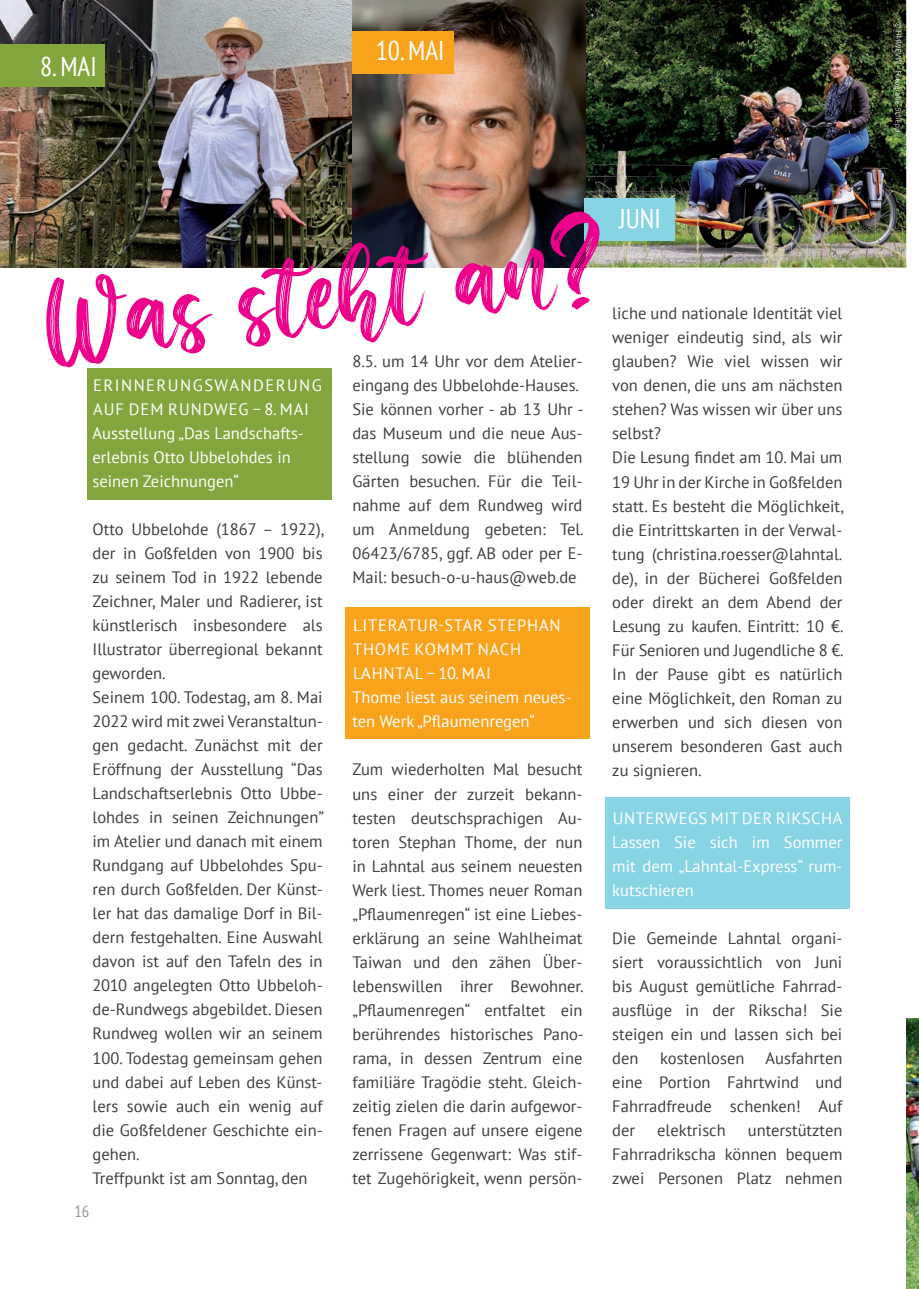
<style>
.page{position:relative;width:919px;height:1289px;background:#fff}
.page>*{position:absolute;margin:0;border:0;box-sizing:border-box;transform-origin:0 0}
.t1{font:condensed 27px "PT Sans";color:#fff}
.t2{font:16.5px/24px "PT Sans";color:#3e3e3f;text-align:justify}
.t3{font:16.5px/24px "PT Sans";color:#fff}
.t4{font:condensed 16.5px "PT Sans";color:#939598}
</style>
<div class="page">
<img style="left:585px;top:0;width:321px;height:267px">
<div style="left:605px;top:797px;width:244px;height:111px;background:#87d4e5"></div>
<div style="left:345px;top:607px;width:244px;height:132px;background:#f9a21c"></div>
<img style="left:906px;top:1018px;width:12px;height:270px">
<div style="left:87px;top:368px;width:244px;height:131px;background:#82a53d"></div>
<img style="left:0;top:0;width:352px;height:267px">
<img style="left:352px;top:0;width:233px;height:211px">
<div style="left:0;top:45px;width:105px;height:42px;background:#82a53d"></div>
<div style="left:352px;top:31px;width:101px;height:42px;background:#f9a21c"></div>
<div style="left:583px;top:198px;width:91px;height:43px;background:#87d4e5"></div>
<img style="left:46px;top:211px;width:554px;height:156px">
<img style="left:893px;top:22px;width:8px;height:110px">
<h1 class="t1" style="left:40px;top:49px;width:58px">8. MAI</h1>
<h1 class="t1" style="left:376px;top:33px;width:70px">10. MAI</h1>
<h1 class="t1" style="left:619px;top:201px;width:43px">JUNI</h1>
<p class="t3" style="left:92px;top:373px;width:231px">ERINNERUNGSWANDERUNG<br>AUF DEM RUNDWEG – 8. MAI<br>Ausstellung „Das Landschafts&shy;erlebnis Otto Ubbelohdes in seinen Zeichnungen“</p>
<p class="t2" style="left:92px;top:517px;width:233px;text-align:left">Otto Ubbelohde (1867 – 1922), der in Goßfelden von 1900 bis zu seinem Tod in 1922 lebende<br>Zeichner, Maler und Radierer, ist künstlerisch insbesondere als<br>Illustrator überregional bekannt geworden.<br>Seinem 100. Todestag, am 8. Mai<br>2022 wird mit zwei Veranstaltun&shy;gen gedacht. Zunächst mit der<br>Eröffnung der Ausstellung “Das<br>Landschaftserlebnis Otto Ubbe&shy;lohdes in seinen Zeichnungen” im Atelier und danach mit einem<br>Rundgang auf Ubbelohdes Spu&shy;ren durch Goßfelden. Der Künst&shy;ler hat das damalige Dorf in Bil&shy;dern festgehalten. Eine Auswahl davon ist auf den Tafeln des in<br>2010 angelegten Otto Ubbeloh&shy;de-Rundwegs abgebildet. Diesen<br>Rundweg wollen wir an seinem<br>100. Todestag gemeinsam gehen und dabei auf Leben des Künst&shy;lers sowie auch ein wenig auf die Goßfeldener Geschichte ein&shy;gehen.<br>Treffpunkt ist am Sonntag, den</p>
<p class="t4" style="left:74px;top:1200px;width:16px">16</p>
<p class="t2" style="left:352px;top:349px;width:233px;text-align:left">8.5. um 14 Uhr vor dem Atelier&shy;eingang des Ubbelohde-Hauses.<br>Sie können vorher - ab 13 Uhr - das Museum und die neue Aus&shy;stellung sowie die blühenden<br>Gärten besuchen. Für die Teil&shy;nahme auf dem Rundweg wird um Anmeldung gebeten: Tel.<br>06423/6785, ggf. AB oder per E-<br>Mail: besuch-o-u-haus@web.de</p>
<p class="t3" style="left:352px;top:613px;width:220px">LITERATUR-STAR STEPHAN<br>THOME KOMMT NACH<br>LAHNTAL – 10. MAI<br>Thome liest aus seinem neues&shy;ten Werk „Pflaumenregen“</p>
<p class="t2" style="left:352px;top:757px;width:233px">Zum wiederholten Mal besucht uns einer der zurzeit bekann&shy;testen deutschsprachigen Au&shy;toren Stephan Thome, der nun in Lahntal aus seinem neuesten Werk liest. Thomes neuer Roman „Pflaumenregen“ ist eine Liebes&shy;erklärung an seine Wahlheimat Taiwan und den zähen Über&shy;lebenswillen ihrer Bewohner. „Pflaumenregen“ entfaltet ein berührendes historisches Pano&shy;rama, in dessen Zentrum eine familiäre Tragödie steht. Gleich&shy;zeitig zielen die darin aufgewor&shy;fenen Fragen auf unsere eigene zerrissene Gegenwart: Was stif&shy;tet Zugehörigkeit, wenn persön-</p>
<p class="t2" style="left:612px;top:301px;width:233px;text-align:left">liche und nationale Identität viel weniger eindeutig sind, als wir glauben? Wie viel wissen wir von denen, die uns am nächsten stehen? Was wissen wir über uns selbst?<br>Die Lesung findet am 10. Mai um<br>19 Uhr in der Kirche in Goßfelden statt. Es besteht die Möglichkeit, die Eintrittskarten in der Verwal&shy;tung (christina.roesser@lahntal. de), in der Bücherei Goßfelden oder direkt an dem Abend der<br>Lesung zu kaufen. Eintritt: 10 €.<br>Für Senioren und Jugendliche 8 €.<br>In der Pause gibt es natürlich eine Möglichkeit, den Roman zu erwerben und sich diesen von unserem besonderen Gast auch zu signieren.</p>
<p class="t3" style="left:612px;top:805px;width:231px;text-align:justify">UNTERWEGS MIT DER RIKSCHA Lassen Sie sich im Sommer mit dem „Lahntal-Express“ rum&shy;kutschieren</p>
<p class="t2" style="left:612px;top:925px;width:231px">Die Gemeinde Lahntal organi&shy;siert voraussichtlich von Juni bis August gemütliche Fahrrad&shy;ausflüge in der Rikscha! Sie steigen ein und lassen sich bei den</p>
<p class="t2" style="left:612px;top:1045px;width:231px;text-indent:153px">Ausfahrten eine Portion Fahrtwind und Fahrradfreude schenken! Auf der</p>
<p class="t2" style="left:660px;top:1045px;width:86px">kostenlosen</p>
<p class="t2" style="left:657px;top:1117px;width:70px">elektrisch</p>
<p class="t2" style="left:612px;top:1117px;width:231px;text-indent:135px">unterstützten Fahrradrikscha können bequem zwei Personen Platz nehmen</p>
</div>
